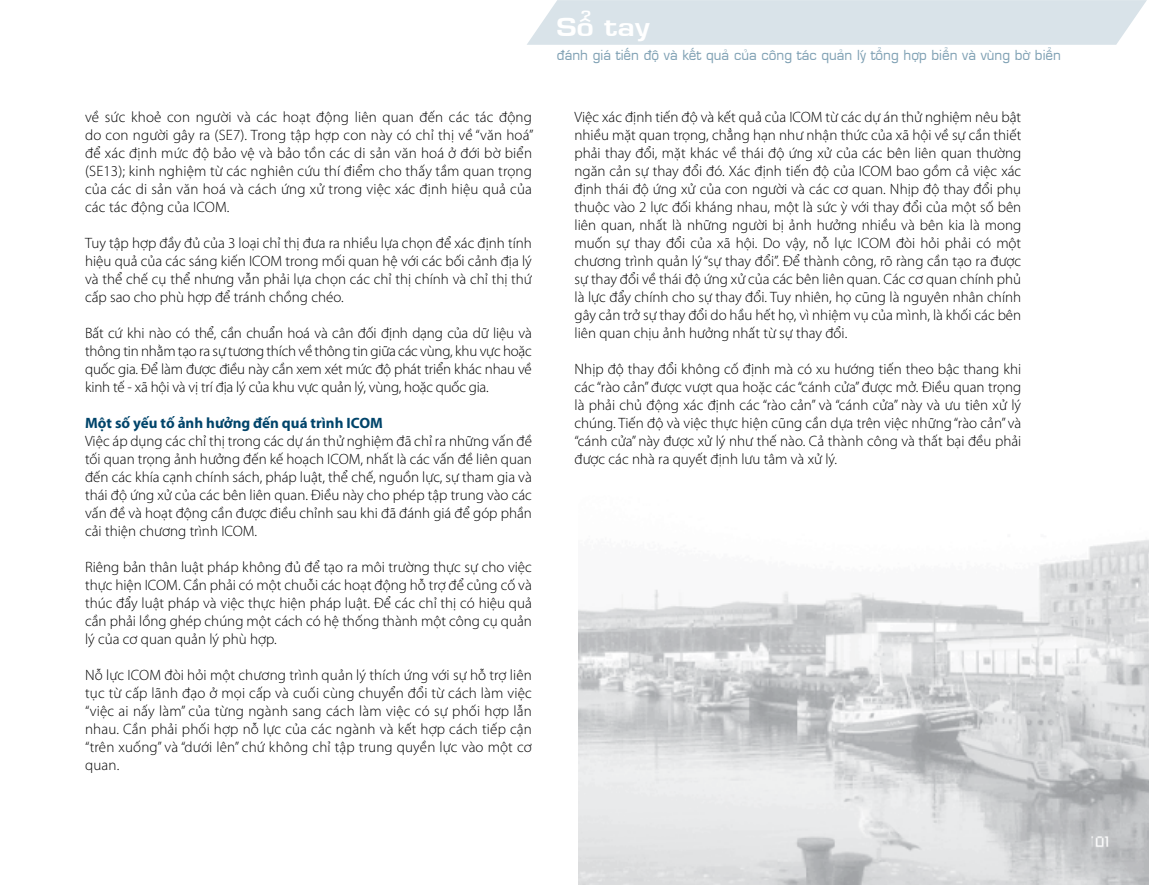
<style>
.page{position:relative;width:1149px;height:885px;background:#fff}
.page>*{position:absolute;margin:0;border:0;box-sizing:border-box;transform-origin:0 0}
.t1{font:700 24.3px "Euromode";color:#fff;scale:1.23 1}
.t2{font:300 15px/18px "Myriad Pro";color:#000;text-align:justify}
.t3{font:700 15px "Myriad Pro";color:#00446a}
.t4{font:13.5px "Euromode Plain";color:#80a1b4}
</style>
<div class="page">
<div style="left:527px;top:0;width:619px;height:45px;background:#d9e3e9"></div>
<img style="left:578px;top:540px;width:570px;height:344px">
<p class="t2" style="left:85px;top:108px;width:450px">về sức khoẻ con người và các hoạt động liên quan đến các tác động do con người gây ra (SE7). Trong tập hợp con này có chỉ thị về “văn hoá” để xác định mức độ bảo vệ và bảo tồn các di sản văn hoá ở đới bờ biển (SE13); kinh nghiệm từ các nghiên cứu thí điểm cho thấy tầm quan trọng của các di sản văn hoá và cách ứng xử trong việc xác định hiệu quả của các tác động của ICOM.</p>
<p class="t2" style="left:85px;top:234px;width:448px">Tuy tập hợp đầy đủ của 3 loại chỉ thị đưa ra nhiều lựa chọn để xác định tính hiệu quả của các sáng kiến ICOM trong mối quan hệ với các bối cảnh địa lý và thể chế cụ thể nhưng vẫn phải lựa chọn các chỉ thị chính và chỉ thị thứ cấp sao cho phù hợp để tránh chồng chéo.</p>
<p class="t2" style="left:85px;top:324px;width:448px">Bất cứ khi nào có thể, cần chuẩn hoá và cân đối định dạng của dữ liệu và thông tin nhằm tạo ra sự tương thích về thông tin giữa các vùng, khu vực hoặc quốc gia. Để làm được điều này cần xem xét mức độ phát triển khác nhau về kinh tế - xã hội và vị trí địa lý của khu vực quản lý, vùng, hoặc quốc gia.</p>
<p class="t3" style="left:85px;top:413px;width:299px">Một số yếu tố ảnh hưởng đến quá trình ICOM</p>
<p class="t2" style="left:85px;top:432px;width:448px">Việc áp dụng các chỉ thị trong các dự án thử nghiệm đã chỉ ra những vấn đề tối quan trọng ảnh hưởng đến kế hoạch ICOM, nhất là các vấn đề liên quan đến các khía cạnh chính sách, pháp luật, thể chế, nguồn lực, sự tham gia và thái độ ứng xử của các bên liên quan. Điều này cho phép tập trung vào các vấn đề và hoạt động cần được điều chỉnh sau khi đã đánh giá để góp phần cải thiện chương trình ICOM.</p>
<p class="t2" style="left:85px;top:558px;width:448px">Riêng bản thân luật pháp không đủ để tạo ra môi trường thực sự cho việc thực hiện ICOM. Cần phải có một chuỗi các hoạt động hỗ trợ để củng cố và thúc đẩy luật pháp và việc thực hiện pháp luật. Để các chỉ thị có hiệu quả cần phải lồng ghép chúng một cách có hệ thống thành một công cụ quản lý của cơ quan quản lý phù hợp.</p>
<p class="t2" style="left:85px;top:666px;width:448px">Nỗ lực ICOM đòi hỏi một chương trình quản lý thích ứng với sự hỗ trợ liên tục từ cấp lãnh đạo ở mọi cấp và cuối cùng chuyển đổi từ cách làm việc “việc ai nấy làm” của từng ngành sang cách làm việc có sự phối hợp lẫn nhau. Cần phải phối hợp nỗ lực của các ngành và kết hợp cách tiếp cận “trên xuống” và “dưới lên” chứ không chỉ tập trung quyền lực vào một cơ quan.</p>
<h1 class="t1" style="left:556px;top:5px;width:77px">Söítay</h1>
<p class="t4" style="left:556px;top:44px;width:505px">àaánh giaátiïën àöåvaâkïët quaãcuãa cöng taác quaãn lyátöíng húåp biïín vaâvuâng búâbiïín</p>
<p class="t2" style="left:574px;top:108px;width:448px">Việc xác định tiến độ và kết quả của ICOM từ các dự án thử nghiệm nêu bật nhiều mặt quan trọng, chẳng hạn như nhận thức của xã hội về sự cần thiết phải thay đổi, mặt khác về thái độ ứng xử của các bên liên quan thường ngăn cản sự thay đổi đó. Xác định tiến độ của ICOM bao gồm cả việc xác định thái độ ứng xử của con người và các cơ quan. Nhịp độ thay đổi phụ thuộc vào 2 lực đối kháng nhau, một là sức ỳ với thay đổi của một số bên liên quan, nhất là những người bị ảnh hưởng nhiều và bên kia là mong muốn sự thay đổi của xã hội. Do vậy, nỗ lực ICOM đòi hỏi phải có một chương trình quản lý “sự thay đổi”. Để thành công, rõ ràng cần tạo ra được sự thay đổi về thái độ ứng xử của các bên liên quan. Các cơ quan chính phủ là lực đẩy chính cho sự thay đổi. Tuy nhiên, họ cũng là nguyên nhân chính gây cản trở sự thay đổi do hầu hết họ, vì nhiệm vụ của mình, là khối các bên liên quan chịu ảnh hưởng nhất từ sự thay đổi.</p>
<p class="t2" style="left:574px;top:360px;width:448px">Nhịp độ thay đổi không cố định mà có xu hướng tiến theo bậc thang khi các “rào cản” được vượt qua hoặc các “cánh cửa” được mở. Điều quan trọng là phải chủ động xác định các “rào cản” và “cánh cửa” này và ưu tiên xử lý chúng. Tiến độ và việc thực hiện cũng cần dựa trên việc những “rào cản” và “cánh cửa” này được xử lý như thế nào. Cả thành công và thất bại đều phải được các nhà ra quyết định lưu tâm và xử lý.</p>
</div>
